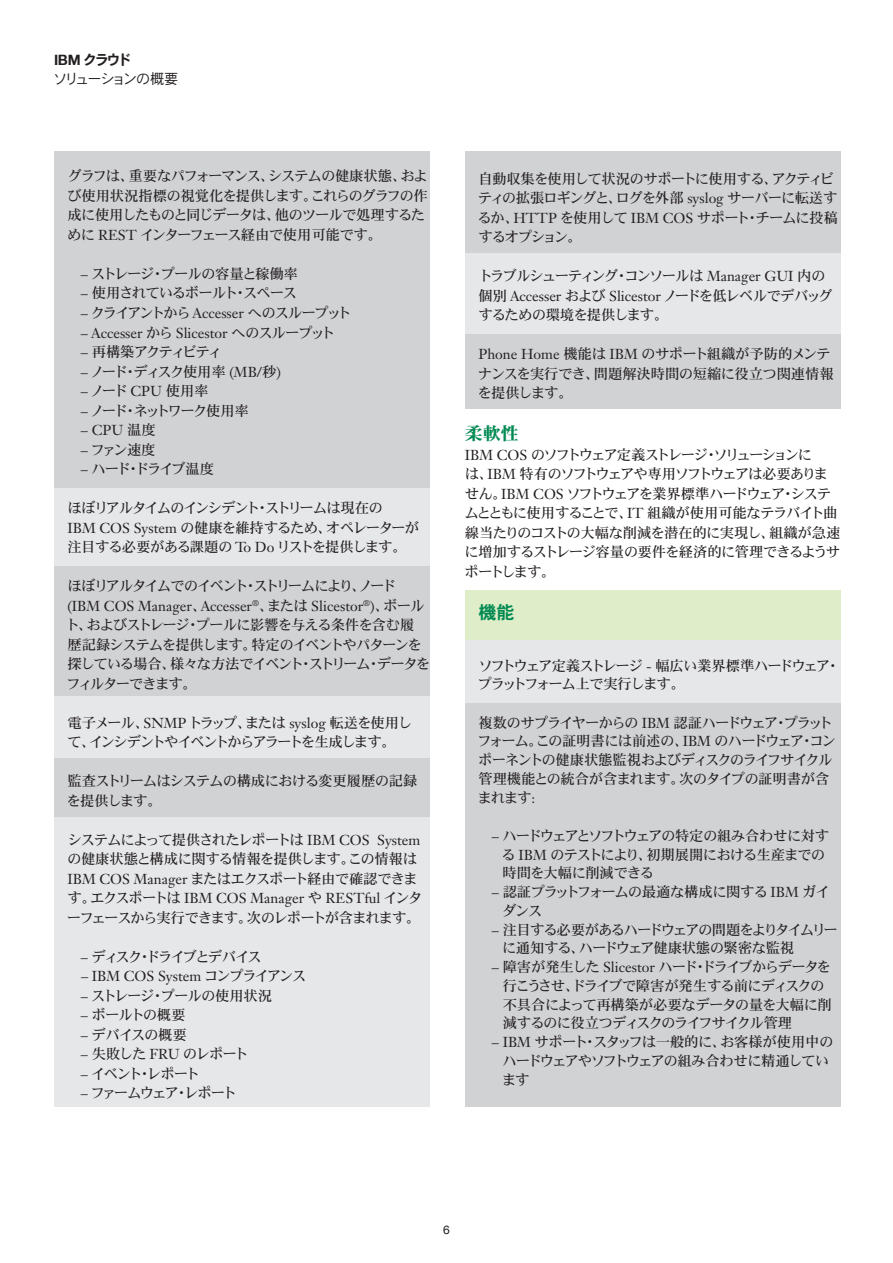
<style>
.page{position:relative;width:893px;height:1263px;background:#fff}
.page>*{position:absolute;margin:0;border:0;box-sizing:border-box;transform-origin:0 0}
._2A_head__color{font:18px "Heisei Min Std W9";color:#008a52}
._2C_body{font:18px "Heisei Kaku Go Std W7";color:#008a52}
._2C_body-2{font:14.25px/19.5px "Heisei Min Std W5";letter-spacing:-.06em;color:#231f20}
._2C_body-3{font:14.25px/19.5px "Heisei Min Std W5";letter-spacing:-.08em;color:#231f20}
._2C_body-4{font:14.25px "Heisei Min Std W5";letter-spacing:-.11em;color:#231f20}
._2C_body-5{font:14.25px/19.5px "Heisei Min Std W5";letter-spacing:-.1em;color:#231f20}
._2C_body-6{font:14.25px/19.5px "Heisei Min Std W5";letter-spacing:-.02em;color:#231f20}
._2C_body-7{font:14.25px "Janson Text LT Std";color:#231f20}
._2C_body-8{font:14.25px/18.8px "Heisei Min Std W5";letter-spacing:-.085em;color:#231f20}
._2C_body-9{font:14.25px "Heisei Min Std W5";letter-spacing:-.04em;color:#231f20}
._2C_body-10{font:14.25px "Heisei Min Std W5";letter-spacing:-.135em;color:#231f20}
._2C_body-11{font:14.25px "Heisei Min Std W5";letter-spacing:-.13em;color:#231f20}
._0A_collateral_type{font:14.25px "Heisei Kaku Go Std W3";letter-spacing:-.13em;color:#231f20}
._2C_body-12{font:14.25px "Heisei Min Std W5";letter-spacing:-.115em;color:#231f20}
._2C_body-13{font:14.25px "Heisei Min Std W5";letter-spacing:-.035em;color:#231f20}
._0A_business_unit{font:14.25px "Heisei Kaku Go Std W7";color:#231f20}
._0B_industry_area{font:12px "Helvetica Neue LT Com";color:#231f20}
.s1{font-family:"Helvetica Neue LT Com";font-weight:700}
.s2{font-family:"Janson Text LT Std"}
.s3{font-family:"Heisei Min Std W5"}
</style>
<div class="page">
<div style="left:465px;top:703px;width:375px;height:404px;background:#d1d2d4"></div>
<div style="left:465px;top:640px;width:375px;height:63px;background:#e6e7e9"></div>
<div style="left:465px;top:591px;width:375px;height:49px;background:#e0edc9"></div>
<div style="left:465px;top:334px;width:375px;height:74px;background:#d1d2d4"></div>
<div style="left:465px;top:253px;width:375px;height:81px;background:#e6e7e9"></div>
<div style="left:465px;top:152px;width:375px;height:101px;background:#d1d2d4"></div>
<div style="left:54px;top:816px;width:375px;height:291px;background:#e6e7e9"></div>
<div style="left:54px;top:758px;width:375px;height:58px;background:#d1d2d4"></div>
<div style="left:54px;top:695px;width:375px;height:63px;background:#e6e7e9"></div>
<div style="left:54px;top:566px;width:375px;height:129px;background:#d1d2d4"></div>
<div style="left:54px;top:488px;width:375px;height:78px;background:#e6e7e9"></div>
<div style="left:54px;top:152px;width:375px;height:336px;background:#d1d2d4"></div>
<p class="_0A_business_unit" style="left:54px;top:51px;width:79px"><span class="s1">IBM</span> クラウド</p>
<p class="_0A_collateral_type" style="left:53px;top:69px;width:127px">ソリューションの概要</p>
<p class="_2C_body-2" style="left:67px;top:166px;width:362px">グラフは、重要なパフォーマンス、システムの健康状態、および使用状況指標の視覚化を提供します。これらのグラフの作成に使用したものと同じデータは、他のツールで処理するために <span class="s2">REST</span> インターフェース経由で使用可能です。</p>
<p class="_2C_body-2" style="left:81px;top:264px;width:218px"><span class="s2">–</span> ストレージ・プールの容量と稼働率</p>
<p class="_2C_body-3" style="left:81px;top:283px;width:218px"><span class="s2">–</span> 使用されているボールト・スペース</p>
<p class="_2C_body-4" style="left:81px;top:304px;width:272px"><span class="s2">–</span> クライアントから <span class="s2">Accesser</span> へのスループット</p>
<p class="_2C_body-7" style="left:81px;top:323px;width:256px">– Accesser <span class="s3">から</span> Slicestor <span class="s3">へのスループット</span></p>
<p class="_2C_body-4" style="left:81px;top:343px;width:143px"><span class="s2">–</span> 再構築アクティビティ</p>
<p class="_2C_body-4" style="left:81px;top:362px;width:201px"><span class="s2">–</span> ノード・ディスク使用率 <span class="s2">(MB/</span>秒<span class="s2">)</span></p>
<p class="_2C_body-2" style="left:81px;top:381px;width:129px"><span class="s2">–</span> ノード <span class="s2">CPU</span> 使用率</p>
<p class="_2C_body-10" style="left:81px;top:401px;width:169px"><span class="s2">–</span> ノード・ネットワーク使用率</p>
<p class="_2C_body-7" style="left:81px;top:421px;width:76px">– CPU <span class="s3">温度</span></p>
<p class="_2C_body-2" style="left:81px;top:439px;width:76px"><span class="s2">–</span> ファン速度</p>
<p class="_2C_body-5" style="left:81px;top:459px;width:134px"><span class="s2">–</span> ハード・ドライブ温度</p>
<p class="_2C_body-2" style="left:68px;top:498px;width:353px">ほぼリアルタイムのインシデント・ストリームは現在の<br><span class="s2">IBM COS System</span> の健康を維持するため、オペレーターが注目する必要がある課題の <span class="s2">To Do</span> リストを提供します。</p>
<p class="_2C_body-3" style="left:65px;top:576px;width:366px">ほぼリアルタイムでのイベント・ストリームにより、ノード<span class="s2">(IBM COS Manager</span>、<span class="s2">Accesser</span><sup>®</sup>、または <span class="s2">Slicestor</span><sup>®</sup><span class="s2">)</span>、ボールト、およびストレージ・プールに影響を与える条件を含む履歴記録システムを提供します。特定のイベントやパターンを探している場合、様々な方法でイベント・ストリーム・データをフィルターできます。</p>
<p class="_2C_body-5" style="left:67px;top:712px;width:347px">電子メール、<span class="s2">SNMP</span> トラップ、または <span class="s2">syslog</span> 転送を使用して、インシデントやイベントからアラートを生成します。</p>
<p class="_2C_body-2" style="left:67px;top:771px;width:352px">監査ストリームはシステムの構成における変更履歴の記録を提供します。</p>
<p class="_2C_body-2" style="left:67px;top:829px;width:357px">システムによって提供されたレポートは <span class="s2">IBM COS System</span>の健康状態と構成に関する情報を提供します。この情報は<span class="s2">IBM COS Manager</span> またはエクスポート経由で確認できます。エクスポートは <span class="s2">IBM COS Manager</span> や <span class="s2">RESTful</span> インターフェースから実行できます。次のレポートが含まれます。</p>
<p class="_2C_body-4" style="left:81px;top:947px;width:182px"><span class="s2">–</span> ディスク・ドライブとデバイス</p>
<p class="_2C_body-7" style="left:81px;top:967px;width:227px">– IBM COS System <span class="s3">コンプライアンス</span></p>
<p class="_2C_body-9" style="left:81px;top:986px;width:193px"><span class="s2">–</span> ストレージ・プールの使用状況</p>
<p class="_2C_body-2" style="left:81px;top:1005px;width:106px"><span class="s2">–</span> ボールトの概要</p>
<p class="_2C_body-13" style="left:81px;top:1025px;width:107px"><span class="s2">–</span> デバイスの概要</p>
<p class="_2C_body-2" style="left:81px;top:1044px;width:169px"><span class="s2">–</span> 失敗した <span class="s2">FRU</span> のレポート</p>
<p class="_2C_body-12" style="left:81px;top:1064px;width:120px"><span class="s2">–</span> イベント・レポート</p>
<p class="_2C_body-11" style="left:81px;top:1084px;width:157px"><span class="s2">–</span> ファームウェア・レポート</p>
<p class="_2C_body-2" style="left:478px;top:169px;width:362px">自動収集を使用して状況のサポートに使用する、アクティビティの拡張ロギングと、ログを外部 <span class="s2">syslog</span> サーバーに転送するか、<span class="s2">HTTP</span> を使用して <span class="s2">IBM COS</span> サポート・チームに投稿するオプション。</p>
<p class="_2C_body-2" style="left:478px;top:266px;width:356px">トラブルシューティング・コンソールは <span class="s2">Manager GUI</span> 内の個別 <span class="s2">Accesser</span> および <span class="s2">Slicestor</span> ノードを低レベルでデバッグするための環境を提供します。</p>
<p class="_2C_body-6" style="left:478px;top:344px;width:358px"><span class="s2">Phone Home</span> 機能は <span class="s2">IBM</span> のサポート組織が予防的メンテナンスを実行でき、問題解決時間の短縮に役立つ関連情報を提供します。</p>
<p class="_2A_head__color" style="left:465px;top:422px;width:55px">柔軟性</p>
<p class="_2C_body-2" style="left:464px;top:445px;width:377px"><span class="s2">IBM COS</span> のソフトウェア定義ストレージ・ソリューションに<br>は、<span class="s2">IBM</span> 特有のソフトウェアや専用ソフトウェアは必要ありません。<span class="s2">IBM COS</span> ソフトウェアを業界標準ハードウェア・システムとともに使用することで、<span class="s2">IT</span> 組織が使用可能なテラバイト曲線当たりのコストの大幅な削減を潜在的に実現し、組織が急速に増加するストレージ容量の要件を経済的に管理できるようサポートします。</p>
<p class="_2C_body" style="left:478px;top:601px;width:37px">機能</p>
<p class="_2C_body-8" style="left:478px;top:656px;width:364px">ソフトウェア定義ストレージ <span class="s2">-</span> 幅広い業界標準ハードウェア・プラットフォーム上で実行します。</p>
<p class="_2C_body-2" style="left:477px;top:713px;width:360px;line-height:18.8px">複数のサプライヤーからの <span class="s2">IBM</span> 認証ハードウェア・プラットフォーム。この証明書には前述の、<span class="s2">IBM</span> のハードウェア・コンポーネントの健康状態監視およびディスクのライフサイクル管理機能との統合が含まれます。次のタイプの証明書が含まれます<span class="s2">:</span></p>
<p class="_2C_body-2" style="left:502px;top:826px;width:329px;line-height:18.8px;text-indent:-10px"><span class="s2">–</span> ハードウェアとソフトウェアの特定の組み合わせに対する <span class="s2">IBM</span> のテストにより、初期展開における生産までの時間を大幅に削減できる</p>
<p class="_2C_body-2" style="left:502px;top:882px;width:330px;line-height:18.8px;text-indent:-10px"><span class="s2">–</span> 認証プラットフォームの最適な構成に関する <span class="s2">IBM</span> ガイダンス</p>
<p class="_2C_body-2" style="left:502px;top:920px;width:337px;line-height:18.8px;text-indent:-10px"><span class="s2">–</span> 注目する必要があるハードウェアの問題をよりタイムリーに通知する、ハードウェア健康状態の緊密な監視</p>
<p class="_2C_body-2" style="left:503px;top:957px;width:330px;line-height:18.8px;text-indent:-11px"><span class="s2">–</span> 障害が発生した <span class="s2">Slicestor</span> ハード・ドライブからデータを行こうさせ、ドライブで障害が発生する前にディスクの不具合によって再構築が必要なデータの量を大幅に削減するのに役立つディスクのライフサイクル管理</p>
<p class="_2C_body-2" style="left:502px;top:1032px;width:333px;line-height:18.8px;text-indent:-10px"><span class="s2">– IBM</span> サポート・スタッフは一般的に、お客様が使用中のハードウェアやソフトウェアの組み合わせに精通しています</p>
<p class="_0B_industry_area" style="left:443px;top:1223px;width:8px">6</p>
</div>
